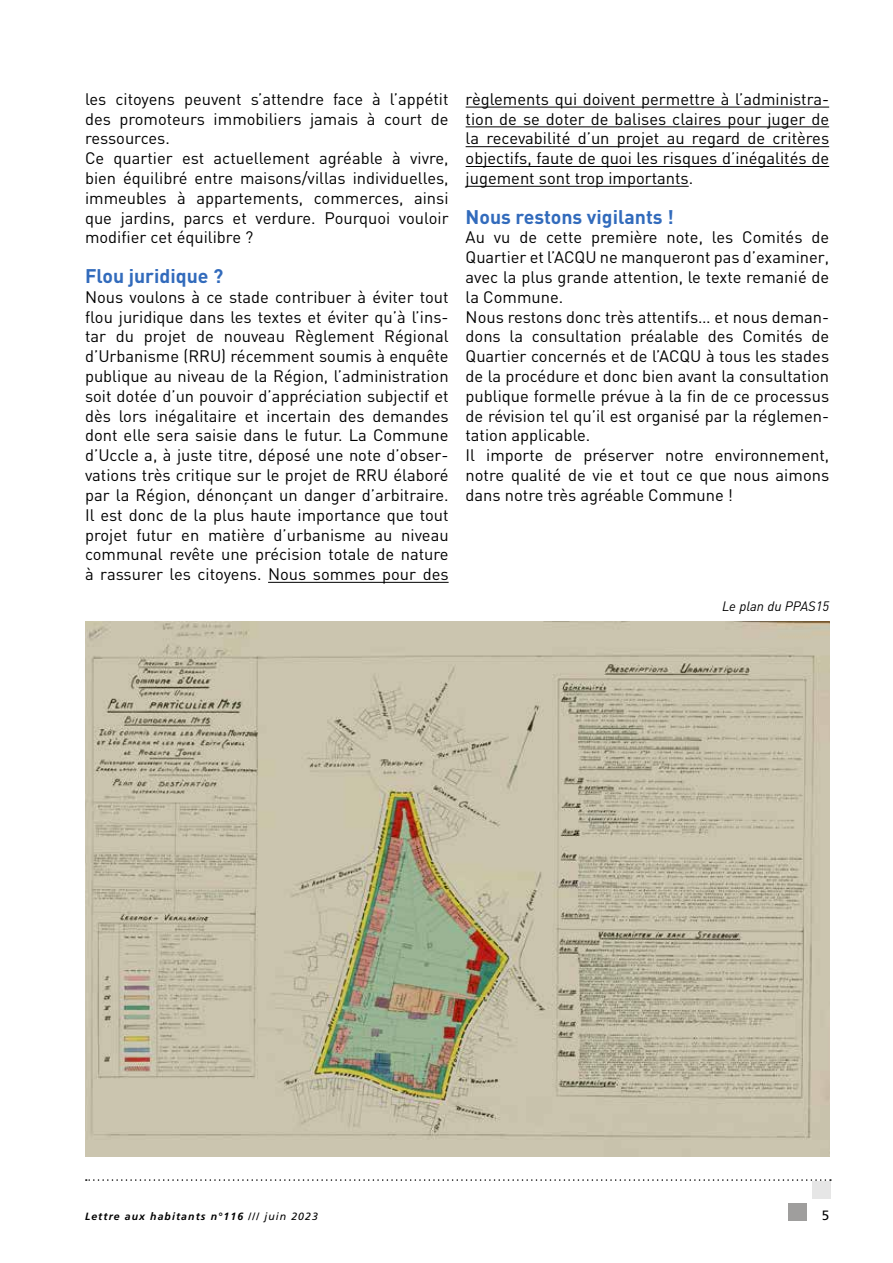
<style>
.page{position:relative;width:893px;height:1263px;background:#fff}
.page>*{position:absolute;margin:0;border:0;box-sizing:border-box;transform-origin:0 0}
.t1{font:700 19.5px "DIN";color:#326bbc}
.t2{font:16.5px/19.8px "DIN";color:#000}
.t3{font:italic 13.5px "DIN";color:#000}
.t4{font:13.5px "Frutiger LT Std";color:#000}
.t5{font:italic 700 10.5px "Frutiger LT Std";letter-spacing:.105em;color:#000}
.s1{font-weight:400}
</style>
<div class="page">
<svg style="left:86px;top:1179px;width:745px;height:2px"></svg>
<div style="left:788px;top:1203px;width:19px;height:18px;background:#9f9e9d"></div>
<div style="left:812px;top:1181px;width:19px;height:18px;background:#e6e6e6"></div>
<hr style="left:268px;top:582px;width:181px;height:1px;background:#000">
<hr style="left:466px;top:107px;width:363px;height:1px;background:#000">
<hr style="left:466px;top:126px;width:363px;height:1px;background:#000">
<hr style="left:466px;top:146px;width:363px;height:1px;background:#000">
<hr style="left:466px;top:166px;width:363px;height:1px;background:#000">
<hr style="left:466px;top:186px;width:223px;height:1px;background:#000">
<img style="left:85px;top:622px;width:744px;height:535px">
<p class="t2" style="left:85px;top:89px;width:365px">les citoyens peuvent s’attendre face à l’appétit des promoteurs immobiliers jamais à court de ressources.<br>Ce quartier est actuellement agréable à vivre, bien équilibré entre maisons/villas individuelles, immeubles à appartements, commerces, ainsi que jardins, parcs et verdure. Pourquoi vouloir modifier cet équilibre ?</p>
<p class="t1" style="left:85px;top:263px;width:140px">Flou juridique ?</p>
<p class="t2" style="left:85px;top:287px;width:365px;text-align:justify">Nous voulons à ce stade contribuer à éviter tout flou juridique dans les textes et éviter qu’à l’ins&shy;tar du projet de nouveau Règlement Régional d’Urbanisme (RRU) récemment soumis à enquête publique au niveau de la Région, l’administration soit dotée d’un pouvoir d’appréciation subjectif et dès lors inégalitaire et incertain des demandes dont elle sera saisie dans le futur. La Commune d’Uccle a, à juste titre, déposé une note d’obser&shy;vations très critique sur le projet de RRU élaboré par la Région, dénonçant un danger d’arbitraire.<br>Il est donc de la plus haute importance que tout projet futur en matière d’urbanisme au niveau communal revête une précision totale de nature à rassurer les citoyens. Nous sommes pour des</p>
<p class="t2" style="left:466px;top:89px;width:365px;text-align:justify">règlements qui doivent permettre à l’administra&shy;tion de se doter de balises claires pour juger de la recevabilité d’un projet au regard de critères objectifs, faute de quoi les risques d’inégalités de jugement sont trop importants.</p>
<p class="t1" style="left:466px;top:204px;width:210px">Nous restons vigilants !</p>
<p class="t2" style="left:466px;top:228px;width:365px">Au vu de cette première note, les Comités de Quartier et l’ACQU ne manqueront pas d’examiner, avec la plus grande attention, le texte remanié de la Commune.<br>Nous restons donc très attentifs… et nous deman&shy;dons la consultation préalable des Comités de Quartier concernés et de l’ACQU à tous les stades de la procédure et donc bien avant la consultation publique formelle prévue à la fin de ce processus de révision tel qu’il est organisé par la réglemen&shy;tation applicable.<br>Il importe de préserver notre environnement, notre qualité de vie et tout ce que nous aimons dans notre très agréable Commune !</p>
<p class="t3" style="left:722px;top:598px;width:109px">Le plan du PPAS15</p>
<p class="t5" style="left:85px;top:1210px;width:234px">Lettre aux habitants n°116 <span class="s1">/// juin 2023</span></p>
<p class="t4" style="left:822px;top:1207px;width:9px">5</p>
</div>
